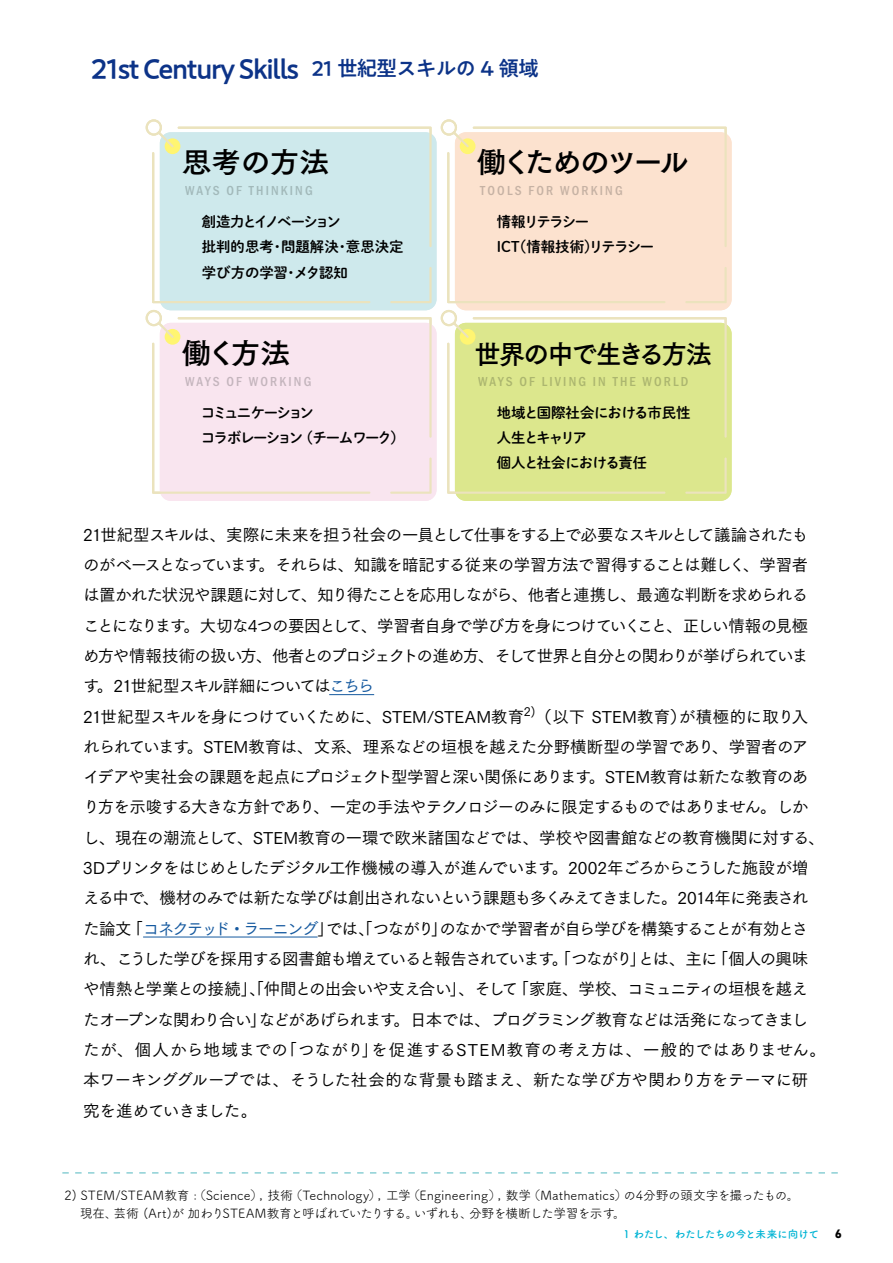
<style>
.page{position:relative;width:893px;height:1263px;background:#fff}
.page>*{position:absolute;margin:0;border:0;box-sizing:border-box;transform-origin:0 0}
.t1{font:28.8px "Tsuku Go Pro B 90 msp RKSJ H";letter-spacing:-.085em;color:#000}
.t2{font:28.8px "Tsuku Go Pro B 90 msp RKSJ H";letter-spacing:-.11em;color:#000}
.t3{font:500 27.6px "PA1 Gothic Std";letter-spacing:-.05em;color:#0c3388}
.t4{font:26.25px "Tsuku Go Pro B 90 msp RKSJ H";letter-spacing:-.06em;color:#000}
.t5{font:16.5px/30.3px "Tsuku Go Pro M";letter-spacing:-.05em;color:#000}
.t6{font:14.4px/25.2px "P Shuei M Go Std B 90 msp RKSJ H";color:#000}
.t7{font:14.4px/25.2px "P Shuei M Go Std B 90 msp RKSJ H";letter-spacing:-.075em;color:#000}
.t8{font:14.4px/25.2px "P Shuei M Go Std B 90 msp RKSJ H";letter-spacing:-.105em;color:#000}
.t9{font:14.4px/25.2px "P Shuei M Go Std B 90 msp RKSJ H";letter-spacing:-.095em;color:#000}
.t10{font:500 condensed 13.5px "Franklin Gothic";letter-spacing:.16em;color:#acb66f}
.t11{font:500 condensed 13.5px "Franklin Gothic";letter-spacing:.16em;color:#c6b2a4}
.t12{font:500 condensed 13.5px "Franklin Gothic";letter-spacing:.16em;color:#a2b9ba}
.t13{font:500 condensed 13.5px "Franklin Gothic";letter-spacing:.16em;color:#c4b5bd}
.t14{font:12.75px/18.1px "Tsuku A Rd Gothic Std R";color:#000}
.t15{font:11.7px "DIN Black Alternate";color:#000}
.t16{font:10.65px "Tsuku A Rd Gothic Std B";letter-spacing:-.035em;color:#00b4d4}
.s1{font-size:20.7px}
.s2{color:#15599f}
</style>
<div class="page">
<div style="left:160px;top:132px;width:276px;height:178px;background:#cee9ec;border-radius:11px"></div>
<svg style="left:146px;top:119px;width:286px;height:184px"></svg>
<div style="left:185px;top:186px;width:127px;height:9px;background:#cee9ec"></div>
<div style="left:455px;top:132px;width:277px;height:178px;background:#fce2cf;border-radius:11px"></div>
<svg style="left:441px;top:119px;width:286px;height:184px"></svg>
<div style="left:480px;top:186px;width:142px;height:9px;background:#fce2cf"></div>
<div style="left:160px;top:323px;width:276px;height:178px;background:#f9e5ef;border-radius:11px"></div>
<svg style="left:146px;top:310px;width:286px;height:184px"></svg>
<div style="left:185px;top:377px;width:59px;height:9px;background:#f9e5ef"></div>
<div style="left:249px;top:377px;width:62px;height:9px;background:#f9e5ef"></div>
<div style="left:455px;top:323px;width:277px;height:178px;background:#dce78d;border-radius:11px"></div>
<svg style="left:441px;top:310px;width:286px;height:184px"></svg>
<div style="left:478px;top:377px;width:210px;height:9px;background:#dce78d"></div>
<hr style="left:329px;top:694px;width:45px;height:1px;background:#15599f">
<hr style="left:143px;top:936px;width:175px;height:1px;background:#15599f">
<svg style="left:62px;top:1172px;width:776px;height:1px"></svg>
<h2 class="t3" style="left:91px;top:52px;width:449px">21st Century Skills <span class="s1">21 世紀型スキルの 4 領域</span></h2>
<h1 class="t1" style="left:182px;top:137px;width:149px">思考の方法</h1>
<p class="t6" style="left:202px;top:209px;width:203px">創造力とイノベーション<br>批判的思考・問題解決・意思決定学び方の学習・メタ認知</p>
<p class="t12" style="left:185px;top:182px;width:129px">WAYS OF THINKING</p>
<h1 class="t1" style="left:182px;top:328px;width:110px">働く方法</h1>
<p class="t8" style="left:201px;top:399px;width:198px">コミュニケーション<br>コラボレーション (チームワーク)</p>
<p class="t13" style="left:185px;top:372px;width:128px">WAYS OF WORKING</p>
<h1 class="t2" style="left:477px;top:137px;width:213px">働くためのツール</h1>
<p class="t9" style="left:497px;top:209px;width:159px">情報リテラシー<br>ICT(情報技術)リテラシー</p>
<p class="t11" style="left:480px;top:182px;width:144px">TOOLS FOR WORKING</p>
<h3 class="t4" style="left:475px;top:331px;width:239px">世界の中で生きる方法</h3>
<p class="t7" style="left:497px;top:399px;width:195px">地域と国際社会における市民性人生とキャリア<br>個人と社会における責任</p>
<p class="t10" style="left:478px;top:372px;width:212px">WAYS OF LIVING IN THE WORLD</p>
<p class="t5" style="left:83px;top:518px;width:744px">21世紀型スキルは、実際に未来を担う社会の一員として仕事をする上で必要なスキルとして議論されたものがベースとなっています。それらは、知識を暗記する従来の学習方法で習得することは難しく、学習者は置かれた状況や課題に対して、知り得たことを応用しながら、他者と連携し、最適な判断を求められることになります。大切な4つの要因として、学習者自身で学び方を身につけていくこと、正しい情報の見極め方や情報技術の扱い方、他者とのプロジェクトの進め方、そして世界と自分との関わりが挙げられています。21世紀型スキル詳細については<span class="s2">こちら<br></span>21世紀型スキルを身につけていくために、STEM/STEAM教育<sup>2)</sup>（以下 STEM教育）が積極的に取り入れられています。STEM教育は、文系、理系などの垣根を越えた分野横断型の学習であり、学習者のアイデアや実社会の課題を起点にプロジェクト型学習と深い関係にあります。STEM教育は新たな教育のあり方を示唆する大きな方針であり、一定の手法やテクノロジーのみに限定するものではありません。しかし、現在の潮流として、STEM教育の一環で欧米諸国などでは、学校や図書館などの教育機関に対する、3Dプリンタをはじめとしたデジタル工作機械の導入が進んでいます。2002年ごろからこうした施設が増える中で、機材のみでは新たな学びは創出されないという課題も多くみえてきました。2014年に発表された論文「<span class="s2">コネクテッド・ラーニング</span>」では、「つながり」のなかで学習者が自ら学びを構築することが有効とされ、こうした学びを採用する図書館も増えていると報告されています。「つながり」とは、主に「個人の興味や情熱と学業との接続」、「仲間との出会いや支え合い」、そして「家庭、学校、コミュニティの垣根を越えたオープンな関わり合い」などがあげられます。日本では、プログラミング教育などは活発になってきましたが、個人から地域までの「つながり」を促進するSTEM教育の考え方は、一般的ではありません。本ワーキンググループでは、そうした社会的な背景も踏まえ、新たな学び方や関わり方をテーマに研究を進めていきました。</p>
<p class="t14" style="left:80px;top:1186px;width:721px;text-indent:-15px">2) STEM/STEAM教育 :（Science），技術（Technology），工学（Engineering），数学（Mathematics）の4分野の頭文字を撮ったもの。現在、芸術 (Art)が 加わりSTEAM教育と呼ばれていたりする。いずれも、分野を横断した学習を示す。</p>
<p class="t16" style="left:623px;top:1226px;width:197px">1 わたし、わたしたちの今と未来に向けて</p>
<p class="t15" style="left:835px;top:1226px;width:8px">6</p>
</div>
